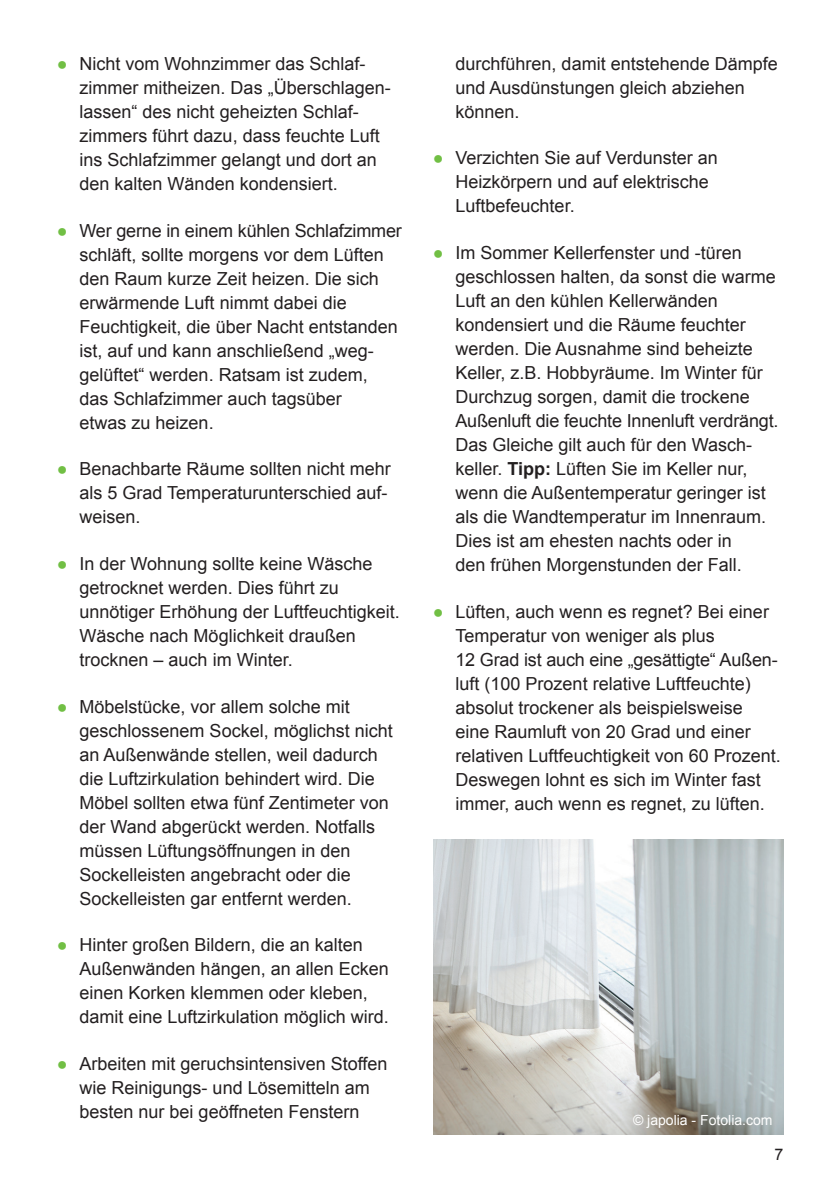
<style>
.page{position:relative;width:840px;height:1191px;background:#fff}
.page>*{position:absolute;margin:0;border:0;box-sizing:border-box;transform-origin:0 0}
.t1{font:18px/24px "Arial";color:#231f20}
.t2{font:16px "Arial";color:#231f20}
.t3{font:14px "Arial";color:#fff}
.s1{color:#71bf44}
.s2{font-weight:700}
</style>
<div class="page">
<img style="left:433px;top:839px;width:350px;height:295px">
<p class="t1" style="left:79px;top:52px;width:313px;text-indent:-23px"><span class="s1">●</span> Nicht vom Wohnzimmer das Schlaf&shy;zimmer mitheizen. Das „Überschlagen&shy;lassen“ des nicht geheizten Schlaf&shy;zimmers führt dazu, dass feuchte Luft ins Schlafzimmer gelangt und dort an den kalten Wänden kondensiert.</p>
<p class="t1" style="left:79px;top:218px;width:324px;text-indent:-23px"><span class="s1">●</span> Wer gerne in einem kühlen Schlafzimmer schläft, sollte morgens vor dem Lüften den Raum kurze Zeit heizen. Die sich erwärmende Luft nimmt dabei die Feuchtigkeit, die über Nacht entstanden ist, auf und kann anschließend „weg&shy;gelüftet“ werden. Ratsam ist zudem,<br>das Schlafzimmer auch tagsüber<br>etwas zu heizen.</p>
<p class="t1" style="left:79px;top:457px;width:313px;text-indent:-23px"><span class="s1">●</span> Benachbarte Räume sollten nicht mehr als 5 Grad Temperaturunterschied auf&shy;weisen.</p>
<p class="t1" style="left:79px;top:552px;width:322px;text-indent:-23px"><span class="s1">●</span> In der Wohnung sollte keine Wäsche getrocknet werden. Dies führt zu unnötiger Erhöhung der Luftfeuchtigkeit.<br>Wäsche nach Möglichkeit draußen trocknen – auch im Winter.</p>
<p class="t1" style="left:79px;top:694px;width:315px;text-indent:-23px"><span class="s1">●</span> Möbelstücke, vor allem solche mit geschlossenem Sockel, möglichst nicht an Außenwände stellen, weil dadurch die Luftzirkulation behindert wird. Die Möbel sollten etwa fünf Zentimeter von der Wand abgerückt werden. Notfalls müssen Lüftungsöffnungen in den Sockelleisten angebracht oder die Sockelleisten gar entfernt werden.</p>
<p class="t1" style="left:79px;top:933px;width:311px;text-indent:-23px"><span class="s1">●</span> Hinter großen Bildern, die an kalten Außenwänden hängen, an allen Ecken einen Korken klemmen oder kleben, damit eine Luftzirkulation möglich wird.</p>
<p class="t1" style="left:57px;top:1052px;width:332px;text-align:center"><span class="s1">●</span> Arbeiten mit geruchsintensiven Stoffen wie Reinigungs- und Lösemitteln am besten nur bei geöffneten Fenstern</p>
<p class="t1" style="left:455px;top:51px;width:324px">durchführen, damit entstehende Dämpfe und Ausdünstungen gleich abziehen können.</p>
<p class="t1" style="left:455px;top:146px;width:264px;text-indent:-23px"><span class="s1">●</span> Verzichten Sie auf Verdunster an<br>Heizkörpern und auf elektrische<br>Luftbefeuchter.</p>
<p class="t1" style="left:455px;top:241px;width:324px;text-indent:-23px"><span class="s1">●</span> Im Sommer Kellerfenster und -türen geschlossen halten, da sonst die warme Luft an den kühlen Kellerwänden kondensiert und die Räume feuchter werden. Die Ausnahme sind beheizte Keller, z.B. Hobbyräume. Im Winter für Durchzug sorgen, damit die trockene Außenluft die feuchte Innenluft verdrängt.<br>Das Gleiche gilt auch für den Wasch&shy;keller. <span class="s2">Tipp:</span> Lüften Sie im Keller nur, wenn die Außentemperatur geringer ist als die Wandtemperatur im Innenraum.<br>Dies ist am ehesten nachts oder in<br>den frühen Morgenstunden der Fall.</p>
<p class="t1" style="left:455px;top:599px;width:327px;text-indent:-23px"><span class="s1">●</span> Lüften, auch wenn es regnet? Bei einer Temperatur von weniger als plus<br>12 Grad ist auch eine „gesättigte“ Außen&shy;luft (100 Prozent relative Luftfeuchte) absolut trockener als beispielsweise eine Raumluft von 20 Grad und einer relativen Luftfeuchtigkeit von 60 Prozent.<br>Deswegen lohnt es sich im Winter fast immer, auch wenn es regnet, zu lüften.</p>
<p class="t3" style="left:632px;top:1110px;width:141px">© japolia - Fotolia.com</p>
<p class="t2" style="left:773px;top:1144px;width:10px">7</p>
</div>
